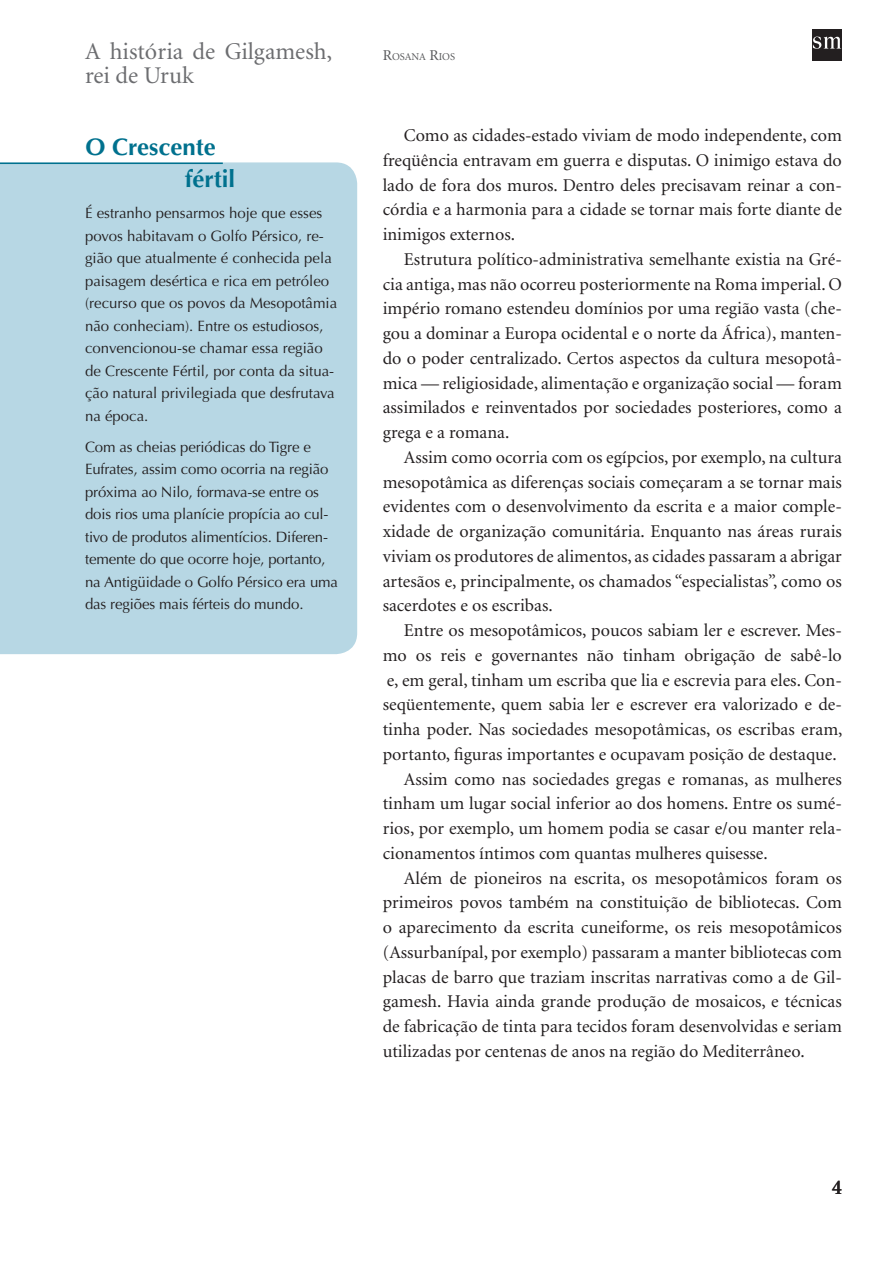
<style>
.page{position:relative;width:893px;height:1263px;background:#fff}
.page>*{position:absolute;margin:0;border:0;box-sizing:border-box;transform-origin:0 0}
.t1{font:24px/24px "Minion";color:#6c6d70}
.t2{font:700 24px/31.5px "Optima";color:#00718e}
.t3{font:18px/24.8px "Minion";color:#231f20;text-align:justify}
.t4{font:15px/22.5px "Optima";color:#231f20}
.t5{font:10.5px "Minion";color:#57585a}
.s1{font-size:15px}
</style>
<div class="page">
<div style="left:823px;top:29px;width:19px;height:32px;background:#231f20"></div>
<div style="left:812px;top:29px;width:10px;height:32px;background:#231f20"></div>
<svg style="left:813px;top:36px;width:28px;height:13px"></svg>
<div style="left:0;top:162px;width:357px;height:492px;background:#b7d7e4"></div>
<hr style="left:0;top:163px;width:223px;height:1px;background:#00718e">
<h1 class="t1" style="left:85px;top:40px;width:249px">A história de Gilgamesh, rei de Uruk</h1>
<p class="t5" style="left:383px;top:51px;width:74px"><span class="s1">R</span>osana <span class="s1">R</span>ios</p>
<h1 class="t2" style="left:185px;top:132px;width:52px;text-indent:-100px">O Crescente fértil</h1>
<p class="t4" style="left:85px;top:202px;width:254px">É estranho pensarmos hoje que esses povos habitavam o Golfo Pérsico, re&shy;gião que atualmente é conhecida pela paisagem desértica e rica em petróleo (recurso que os povos da Mesopotâmia não conheciam). Entre os estudiosos, convencionou-se chamar essa região de Crescente Fértil, por conta da situa&shy;ção natural privilegiada que desfrutava na época.</p>
<p class="t4" style="left:85px;top:436px;width:254px">Com as cheias periódicas do Tigre e Eufrates, assim como ocorria na região próxima ao Nilo, formava-se entre os dois rios uma planície propícia ao cul&shy;tivo de produtos alimentícios. Diferen&shy;temente do que ocorre hoje, portanto, na Antigüidade o Golfo Pérsico era uma das regiões mais férteis do mundo.</p>
<p class="t3" style="left:383px;top:124px;width:461px;text-indent:21px">Como as cidades-estado viviam de modo independente, com freqüência entravam em guerra e disputas. O inimigo estava do lado de fora dos muros. Dentro deles precisavam reinar a con&shy;córdia e a harmonia para a cidade se tornar mais forte diante de inimigos externos.</p>
<p class="t3" style="left:383px;top:247px;width:461px;text-indent:21px">Estrutura político-administrativa semelhante existia na Gré&shy;cia antiga, mas não ocorreu posteriormente na Roma imperial. O império romano estendeu domínios por uma região vasta (che&shy;gou a dominar a Europa ocidental e o norte da África), manten&shy;do o poder centralizado. Certos aspectos da cultura mesopotâ&shy;mica — religiosidade, alimentação e organização social — foram assimilados e reinventados por sociedades posteriores, como a grega e a romana.</p>
<p class="t3" style="left:383px;top:445px;width:461px;text-indent:21px">Assim como ocorria com os egípcios, por exemplo, na cultura mesopotâmica as diferenças sociais começaram a se tornar mais evidentes com o desenvolvimento da escrita e a maior comple&shy;xidade de organização comunitária. Enquanto nas áreas rurais viviam os produtores de alimentos, as cidades passaram a abrigar artesãos e, principalmente, os chamados “especialistas”, como os sacerdotes e os escribas.</p>
<p class="t3" style="left:404px;top:619px;width:439px">Entre os mesopotâmicos, poucos sabiam ler e escrever. Mes-</p>
<p class="t3" style="left:383px;top:643px;width:461px">mo os reis e governantes não tinham obrigação de sabê-lo</p>
<p class="t3" style="left:387px;top:668px;width:457px">e, em geral, tinham um escriba que lia e escrevia para eles. Con-</p>
<p class="t3" style="left:383px;top:693px;width:461px">seqüentemente, quem sabia ler e escrever era valorizado e de-</p>
<p class="t3" style="left:383px;top:718px;width:461px">tinha poder. Nas sociedades mesopotâmicas, os escribas eram,</p>
<p class="t3" style="left:383px;top:742px;width:456px">portanto, figuras importantes e ocupavam posição de destaque.</p>
<p class="t3" style="left:404px;top:767px;width:439px">Assim como nas sociedades gregas e romanas, as mulheres</p>
<p class="t3" style="left:383px;top:792px;width:461px">tinham um lugar social inferior ao dos homens. Entre os sumé-</p>
<p class="t3" style="left:383px;top:817px;width:461px">rios, por exemplo, um homem podia se casar e/ou manter rela-</p>
<p class="t3" style="left:383px;top:841px;width:387px">cionamentos íntimos com quantas mulheres quisesse.</p>
<p class="t3" style="left:404px;top:866px;width:439px">Além de pioneiros na escrita, os mesopotâmicos foram os</p>
<p class="t3" style="left:383px;top:891px;width:461px">primeiros povos também na constituição de bibliotecas. Com</p>
<p class="t3" style="left:383px;top:916px;width:461px">o aparecimento da escrita cuneiforme, os reis mesopotâmicos</p>
<p class="t3" style="left:383px;top:940px;width:461px">(Assurbanípal, por exemplo) passaram a manter bibliotecas com</p>
<p class="t3" style="left:383px;top:965px;width:461px">placas de barro que traziam inscritas narrativas como a de Gil-</p>
<p class="t3" style="left:383px;top:990px;width:461px">gamesh. Havia ainda grande produção de mosaicos, e técnicas</p>
<p class="t3" style="left:383px;top:1015px;width:461px">de fabricação de tinta para tecidos foram desenvolvidas e seriam</p>
<p class="t3" style="left:383px;top:1039px;width:423px">utilizadas por centenas de anos na região do Mediterrâneo.</p>
</div>
